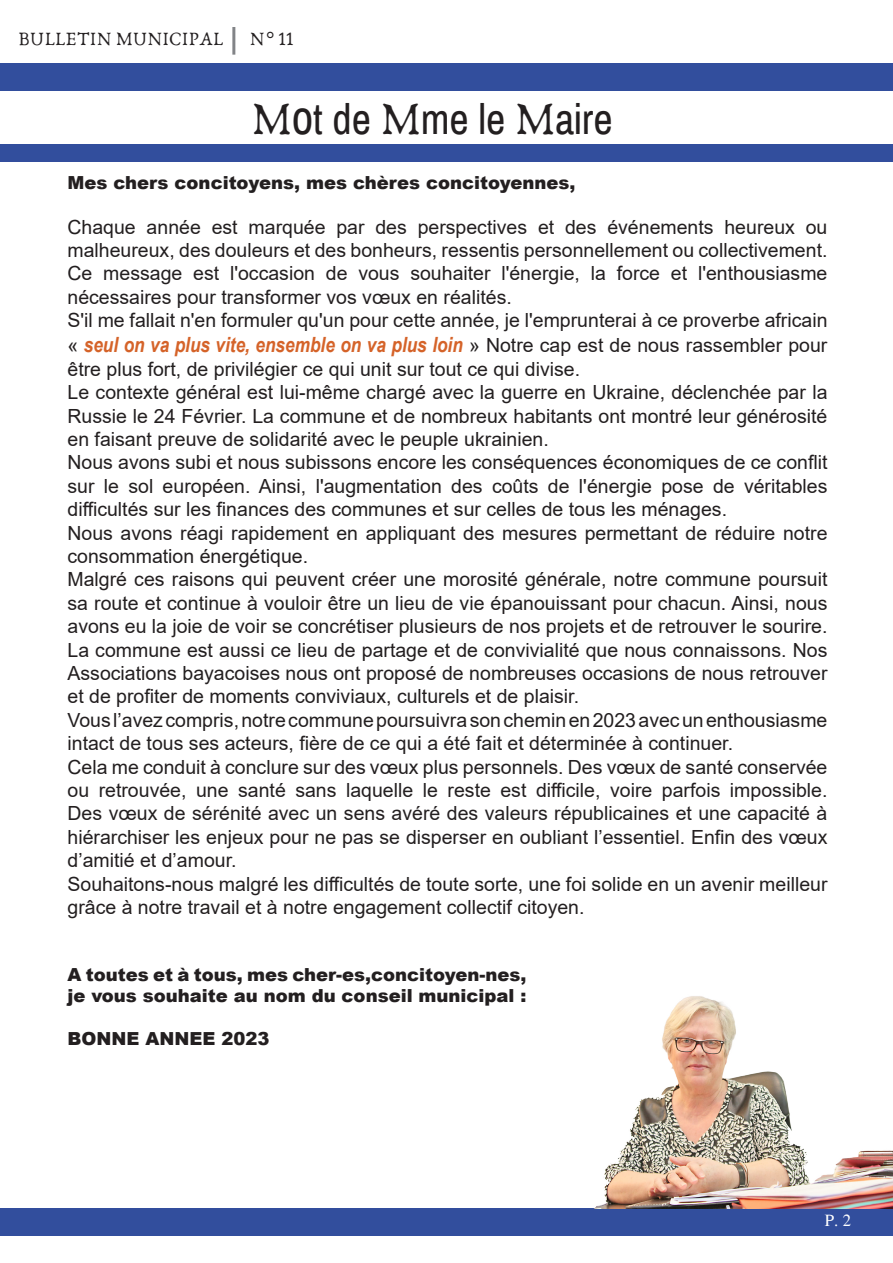
<style>
.page{position:relative;width:893px;height:1263px;background:#fff}
.page>*{position:absolute;margin:0;border:0;box-sizing:border-box;transform-origin:0 0}
.t1{font:42.3px "Archivo Narrow";color:#231f20}
.t2{font:italic 700 21px "Arial Narrow";color:#d56329}
.t3{font:19.5px/23.4px "Arial";color:#231f20;text-align:justify}
.t4{font:19.5px "Anaktoria";color:#231f20}
.t5{font:900 18px/21.6px "Arial";color:#231f20}
.t6{font:16.8px "Times";color:#fff}
.s1{font-family:"Anaktoria";font-size:47.25px}
.s2{font-size:47.25px}
.s3{font-family:"Arial";font-weight:400;font-style:normal;font-size:19.5px;color:#231f20}
</style>
<div class="page">
<div style="left:0;top:63px;width:893px;height:28px;background:#324e9d"></div>
<hr style="left:232px;top:27px;width:3px;height:28px;background:#828487">
<div style="left:0;top:1208px;width:893px;height:28px;background:#324e9d"></div>
<div style="left:0;top:145px;width:893px;height:17px;background:#324e9d"></div>
<img style="left:595px;top:996px;width:298px;height:212px">
<p class="t4" style="left:18px;top:27px;width:207px">BULLETIN MUNICIPAL</p>
<p class="t4" style="left:250px;top:27px;width:46px">N° 11</p>
<p class="t1" style="left:252px;top:93px;width:362px"><span class="s1">M</span><span class="s2">o</span>t de <span class="s1">M</span>me le <span class="s1">M</span>aire</p>
<p class="t5" style="left:68px;top:171px;width:509px">Mes chers concitoyens, mes chères concitoyennes,</p>
<p class="t3" style="left:68px;top:215px;width:761px">Chaque année est marquée par des perspectives et des événements heureux ou malheureux, des douleurs et des bonheurs, ressentis personnellement ou collectivement.<br>Ce message est l'occasion de vous souhaiter l'énergie, la force et l'enthousiasme nécessaires pour transformer vos vœux en réalités.</p>
<p class="t3" style="left:68px;top:309px;width:761px">S'il me fallait n'en formuler qu'un pour cette année, je l'emprunterai à ce proverbe africain</p>
<p class="t2" style="left:68px;top:329px;width:761px"><span class="s3">«</span> seul on va plus vite, ensemble on va plus loin <span class="s3">» Notre cap est de nous rassembler pour</span></p>
<p class="t3" style="left:68px;top:357px;width:514px">être plus fort, de privilégier ce qui unit sur tout ce qui divise.</p>
<p class="t3" style="left:68px;top:381px;width:761px">Le contexte général est lui-même chargé avec la guerre en Ukraine, déclenchée par la Russie le 24 Février. La commune et de nombreux habitants ont montré leur générosité en faisant preuve de solidarité avec le peuple ukrainien.</p>
<p class="t3" style="left:68px;top:451px;width:761px">Nous avons subi et nous subissons encore les conséquences économiques de ce conflit sur le sol européen. Ainsi, l'augmentation des coûts de l'énergie pose de véritables difficultés sur les finances des communes et sur celles de tous les ménages.</p>
<p class="t3" style="left:68px;top:521px;width:761px">Nous avons réagi rapidement en appliquant des mesures permettant de réduire notre consommation énergétique.</p>
<p class="t3" style="left:68px;top:568px;width:761px">Malgré ces raisons qui peuvent créer une morosité générale, notre commune poursuit sa route et continue à vouloir être un lieu de vie épanouissant pour chacun. Ainsi, nous avons eu la joie de voir se concrétiser plusieurs de nos projets et de retrouver le sourire.</p>
<p class="t3" style="left:68px;top:638px;width:761px">La commune est aussi ce lieu de partage et de convivialité que nous connaissons. Nos Associations bayacoises nous ont proposé de nombreuses occasions de nous retrouver et de profiter de moments conviviaux, culturels et de plaisir.</p>
<p class="t3" style="left:68px;top:708px;width:761px">Vous l’avez compris, notre commune poursuivra son chemin en 2023 avec un enthousiasme intact de tous ses acteurs, fière de ce qui a été fait et déterminée à continuer.</p>
<p class="t3" style="left:68px;top:755px;width:761px">Cela me conduit à conclure sur des vœux plus personnels. Des vœux de santé conservée ou retrouvée, une santé sans laquelle le reste est difficile, voire parfois impossible.<br>Des vœux de sérénité avec un sens avéré des valeurs républicaines et une capacité à hiérarchiser les enjeux pour ne pas se disperser en oubliant l’essentiel. Enfin des vœux d’amitié et d’amour.</p>
<p class="t3" style="left:68px;top:872px;width:761px">Souhaitons-nous malgré les difficultés de toute sorte, une foi solide en un avenir meilleur grâce à notre travail et à notre engagement collectif citoyen.</p>
<p class="t5" style="left:68px;top:963px;width:461px">A toutes et à tous, mes cher-es,concitoyen-nes, je vous souhaite au nom du conseil municipal :</p>
<p class="t5" style="left:68px;top:1027px;width:203px">BONNE ANNEE 2023</p>
<p class="t6" style="left:825px;top:1210px;width:28px">P. 2</p>
</div>
